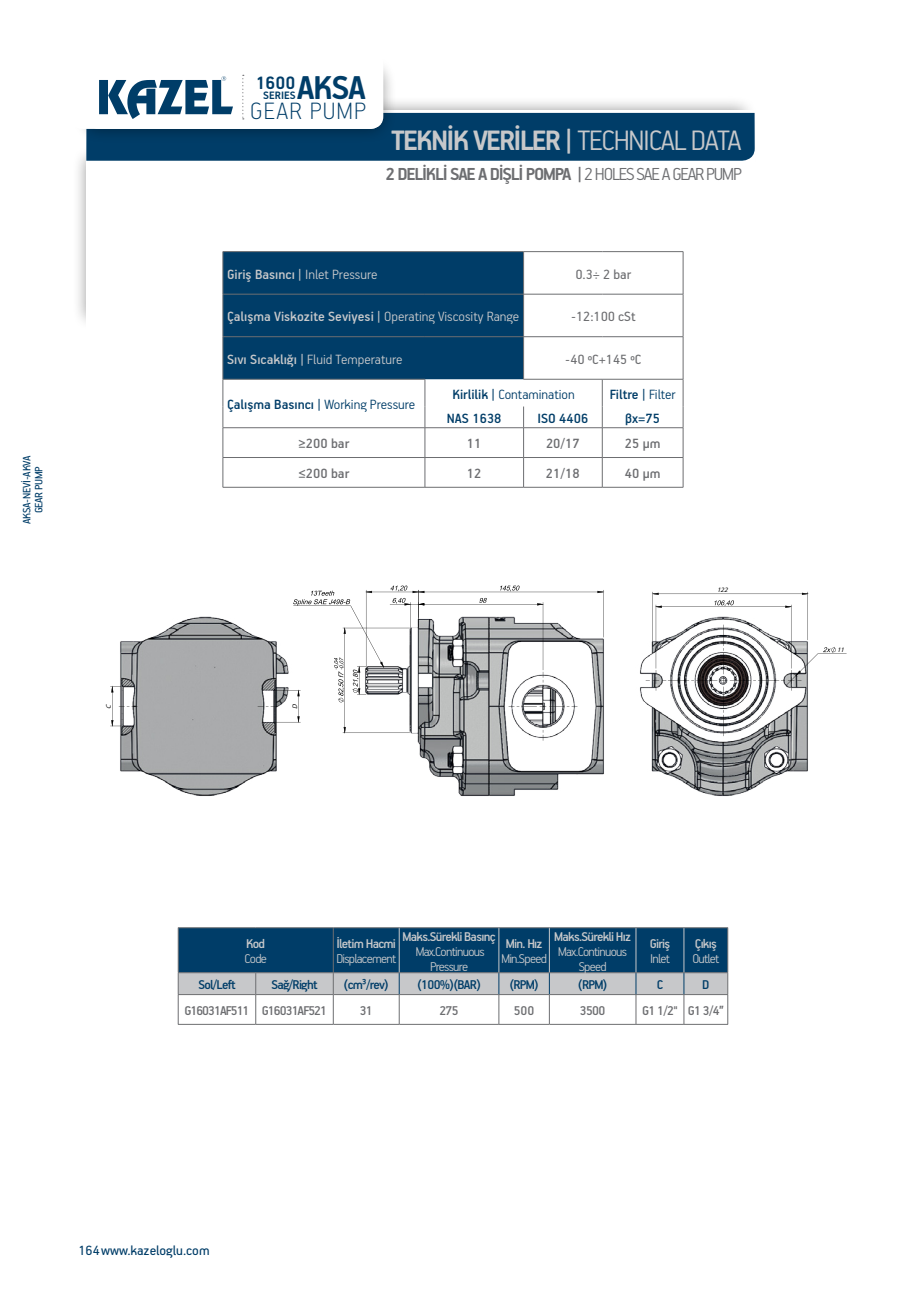
<style>
.page{position:relative;width:906px;height:1289px;background:#fff}
.page>*{position:absolute;margin:0;border:0;box-sizing:border-box;transform-origin:0 0}
.t1{font:700 37.05px "PF Handbook Pro";color:#003d68}
.t2{font:700 31.5px "PF Handbook Pro";letter-spacing:-.06em;color:#c7c8ca}
.t3{font:100 26.4px "PF Handbook Pro";letter-spacing:.05em;color:#003d68}
.t4{font:700 20.1px "PF Handbook Pro";color:#003d68}
.t5{font:700 19.5px "PF Handbook Pro";letter-spacing:-.06em;color:#6d6e71}
.t6{font:500 15px "PF Handbook Pro";color:#c7c8ca}
.t7{font:500 15px "PF Handbook Pro";color:#003d68}
.t8{font:500 15px "PF Handbook Pro";color:#6d6e71}
.t9{font:300 15px "PF Handbook Pro";color:#c7c8ca}
.t10{font:15px "PF Handbook Pro";color:#6d6e71}
.t11{font:300 15px "PF Handbook Pro";color:#003d68}
.t12{font:15px "PF Handbook Pro";color:#003d68}
.t13{font:300 14.25px/15px "PF Handbook Pro";letter-spacing:-.05em;color:#c7c8ca;text-align:center}
.t14{font:500 14.25px "PF Handbook Pro";letter-spacing:-.05em;color:#c7c8ca}
.t15{font:500 14.25px "PF Handbook Pro";letter-spacing:-.05em;color:#003d68}
.t16{font:500 14.25px "PF Handbook Pro";letter-spacing:-.07em;color:#6d6e71}
.t17{font:12px/12px "PF Handbook Pro";letter-spacing:-.025em;color:#003d68;text-align:center}
.t18{font:700 12px "PF Handbook Pro";color:#003d68}
.t19{font:italic 6.75px "Arial";color:#000}
.t20{font:italic 5.4px/5.4px "Arial";color:#000}
.s1{font-weight:300}
.s2{font-weight:500}
</style>
<div class="page">
<hr style="left:178px;top:1023px;width:78px;height:1px;background:#6d6e71">
<hr style="left:256px;top:1023px;width:77px;height:1px;background:#6d6e71">
<hr style="left:333px;top:1023px;width:66px;height:1px;background:#6d6e71">
<hr style="left:399px;top:1023px;width:100px;height:1px;background:#6d6e71">
<hr style="left:499px;top:1023px;width:50px;height:1px;background:#6d6e71">
<hr style="left:549px;top:1023px;width:87px;height:1px;background:#6d6e71">
<hr style="left:636px;top:1023px;width:48px;height:1px;background:#6d6e71">
<hr style="left:684px;top:1023px;width:44px;height:1px;background:#6d6e71">
<svg style="left:178px;top:927px;width:550px;height:96px"></svg>
<hr style="left:223px;top:251px;width:202px;height:1px;background:#6d6e71">
<hr style="left:425px;top:251px;width:98px;height:1px;background:#6d6e71">
<hr style="left:523px;top:251px;width:79px;height:1px;background:#6d6e71">
<hr style="left:602px;top:251px;width:81px;height:1px;background:#6d6e71">
<hr style="left:683px;top:252px;width:1px;height:42px;background:#6d6e71">
<hr style="left:523px;top:294px;width:79px;height:1px;background:#6d6e71">
<hr style="left:602px;top:294px;width:81px;height:1px;background:#6d6e71">
<hr style="left:683px;top:294px;width:1px;height:42px;background:#6d6e71">
<hr style="left:523px;top:427px;width:79px;height:1px;background:#6d6e71">
<hr style="left:223px;top:457px;width:202px;height:1px;background:#6d6e71">
<hr style="left:425px;top:457px;width:98px;height:1px;background:#6d6e71">
<hr style="left:523px;top:457px;width:79px;height:1px;background:#6d6e71">
<hr style="left:523px;top:457px;width:1px;height:30px;background:#6d6e71">
<hr style="left:602px;top:457px;width:81px;height:1px;background:#6d6e71">
<hr style="left:425px;top:487px;width:98px;height:1px;background:#6d6e71">
<hr style="left:523px;top:487px;width:79px;height:1px;background:#6d6e71">
<hr style="left:223px;top:457px;width:1px;height:30px;background:#6d6e71">
<hr style="left:425px;top:457px;width:1px;height:30px;background:#6d6e71">
<hr style="left:223px;top:487px;width:202px;height:1px;background:#6d6e71">
<svg style="left:223px;top:252px;width:301px;height:205px"></svg>
<hr style="left:523px;top:336px;width:79px;height:1px;background:#6d6e71">
<hr style="left:523px;top:337px;width:1px;height:42px;background:#6d6e71">
<hr style="left:602px;top:336px;width:81px;height:1px;background:#6d6e71">
<hr style="left:683px;top:337px;width:1px;height:42px;background:#6d6e71">
<hr style="left:523px;top:379px;width:79px;height:1px;background:#6d6e71">
<hr style="left:602px;top:427px;width:81px;height:1px;background:#6d6e71">
<hr style="left:602px;top:457px;width:1px;height:30px;background:#6d6e71">
<hr style="left:683px;top:457px;width:1px;height:30px;background:#6d6e71">
<hr style="left:602px;top:487px;width:81px;height:1px;background:#6d6e71">
<hr style="left:602px;top:379px;width:81px;height:1px;background:#6d6e71">
<svg style="left:602px;top:379px;width:1px;height:78px"></svg>
<svg style="left:683px;top:379px;width:1px;height:78px"></svg>
<img style="left:417px;top:740px;width:187px;height:56px">
<img style="left:120px;top:740px;width:157px;height:56px">
<img style="left:651px;top:740px;width:157px;height:56px">
<svg style="left:110px;top:585px;width:736px;height:155px"></svg>
<div style="left:72px;top:145px;width:79px;height:186px;background:#000;opacity:.4"></div>
<div style="left:86px;top:140px;width:80px;height:214px;background:#fff"></div>
<svg style="left:86px;top:75px;width:668px;height:86px"></svg>
<p class="t17" style="left:20px;top:524px;width:70px;rotate:-90deg">AKSA-NEVİ-AKVA<br>GEAR PUMP</p>
<h1 class="t1" style="left:297px;top:65px;width:71px">AKSA</h1>
<h3 class="t4" style="left:256px;top:71px;width:41px">1600</h3>
<p class="t18" style="left:263px;top:88px;width:34px">SERIES</p>
<h3 class="t3" style="left:250px;top:95px;width:117px">GEAR PUMP</h3>
<h2 class="t2" style="left:391px;top:121px;width:352px">TEKNİK VERİLER | <span class="s1">TECHNICAL DATA</span></h2>
<h3 class="t5" style="left:385px;top:162px;width:358px">2 DELİKLİ SAE A DİŞLİ POMPA | <span class="s1">2 HOLES SAE A GEAR PUMP</span></h3>
<p class="t6" style="left:227px;top:264px;width:152px">Giriş Basıncı | <span class="s1">Inlet Pressure</span></p>
<p class="t10" style="left:575px;top:265px;width:57px">0.3÷ 2 bar</p>
<p class="t6" style="left:227px;top:307px;width:294px">Çalışma Viskozite Seviyesi | <span class="s1">Operating Viscosity Range</span></p>
<p class="t10" style="left:571px;top:307px;width:66px">-12:100 cSt</p>
<p class="t9" style="left:227px;top:350px;width:177px"><span class="s2">Sıvı Sıcaklığı |</span> Fluid Temperature</p>
<p class="t10" style="left:565px;top:350px;width:78px">-40 ºC+145 ºC</p>
<p class="t7" style="left:227px;top:395px;width:190px">Çalışma Basıncı | <span class="s1">Working Pressure</span></p>
<p class="t11" style="left:452px;top:385px;width:124px"><span class="s2">Kirlilik |</span> Contamination</p>
<p class="t7" style="left:610px;top:384px;width:67px">Filtre | <span class="s1">Filter</span></p>
<p class="t7" style="left:447px;top:409px;width:56px">NAS 1638</p>
<p class="t7" style="left:537px;top:409px;width:53px">ISO 4406</p>
<p class="t7" style="left:625px;top:409px;width:36px">βx=75</p>
<p class="t8" style="left:298px;top:434px;width:52px">≥200 bar</p>
<p class="t8" style="left:467px;top:434px;width:16px">11</p>
<p class="t8" style="left:546px;top:434px;width:35px">20/17</p>
<p class="t8" style="left:625px;top:434px;width:37px">25 μm</p>
<p class="t8" style="left:298px;top:464px;width:52px">≤200 bar</p>
<p class="t8" style="left:467px;top:464px;width:16px">12</p>
<p class="t8" style="left:546px;top:464px;width:35px">21/18</p>
<p class="t8" style="left:625px;top:464px;width:37px">40 μm</p>
<p class="t19" style="left:104px;top:709px;width:8px;rotate:-90deg">C</p>
<p class="t19" style="left:291px;top:709px;width:8px;rotate:-90deg">D</p>
<p class="t20" style="left:333px;top:670px;width:5px;rotate:-90deg">- -</p>
<p class="t19" style="left:717px;top:586px;width:14px">122</p>
<p class="t14" style="left:246px;top:934px;width:20px">Kod</p>
<p class="t13" style="left:245px;top:950px;width:24px">Code</p>
<p class="t14" style="left:402px;top:927px;width:94px">Maks.Sürekli Basınç</p>
<p class="t13" style="left:416px;top:943px;width:70px">Max.Continuous<br>Pressure</p>
<p class="t14" style="left:336px;top:934px;width:61px">İletim Hacmi</p>
<p class="t13" style="left:336px;top:950px;width:61px">Displacement</p>
<p class="t14" style="left:506px;top:934px;width:38px">Min. Hız</p>
<p class="t13" style="left:501px;top:950px;width:47px">Min.Speed</p>
<p class="t14" style="left:554px;top:927px;width:78px">Maks.Sürekli Hız</p>
<p class="t13" style="left:558px;top:943px;width:70px">Max.Continuous<br>Speed</p>
<p class="t14" style="left:650px;top:934px;width:22px">Giriş</p>
<p class="t13" style="left:650px;top:950px;width:21px">Inlet</p>
<p class="t14" style="left:695px;top:934px;width:23px">Çıkış</p>
<p class="t13" style="left:692px;top:950px;width:29px">Outlet</p>
<p class="t15" style="left:198px;top:975px;width:39px">Sol/Left</p>
<p class="t15" style="left:271px;top:975px;width:48px">Sağ/Right</p>
<p class="t15" style="left:343px;top:975px;width:47px">(cm³/rev)</p>
<p class="t15" style="left:417px;top:975px;width:65px">(100%)(BAR)</p>
<p class="t15" style="left:509px;top:975px;width:31px">(RPM)</p>
<p class="t15" style="left:578px;top:975px;width:31px">(RPM)</p>
<p class="t15" style="left:657px;top:975px;width:8px">C</p>
<p class="t15" style="left:702px;top:975px;width:9px">D</p>
<p class="t16" style="left:184px;top:1001px;width:144px">G16031AF511 G16031AF521</p>
<p class="t16" style="left:360px;top:1001px;width:15px">31</p>
<p class="t16" style="left:439px;top:1001px;width:21px">275</p>
<p class="t16" style="left:514px;top:1001px;width:22px">500</p>
<p class="t16" style="left:580px;top:1001px;width:27px">3500</p>
<p class="t16" style="left:642px;top:1001px;width:83px">G1 1/2" G1 3/4”</p>
<p class="t12" style="left:78px;top:1241px;width:133px">164www.kazeloglu.com</p>
<p class="t19" style="left:837px;top:645px;width:11px">11</p>
</div>
